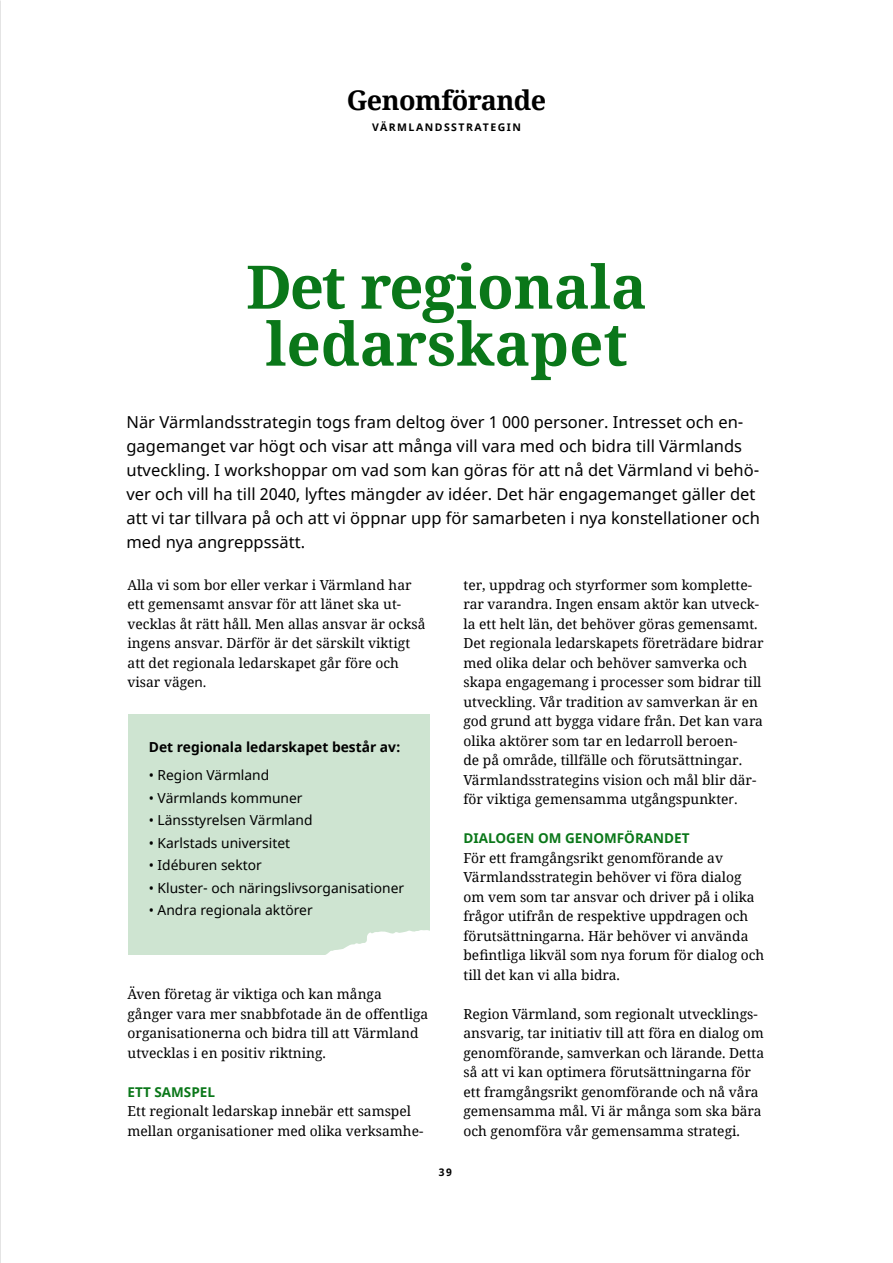
<style>
.page{position:relative;width:893px;height:1263px;background:#fff}
.page>*{position:absolute;margin:0;border:0;box-sizing:border-box;transform-origin:0 0}
.Rubrik_H1{font:700 60px/57px "Noto Serif";color:#0a7719;text-align:center}
.t1{font:700 27px "Noto Serif";letter-spacing:-.02em;color:#000}
.Ingress{font:16.5px/24px "Noto Sans";color:#000}
.t2{font:13.8px/19.5px "Noto Serif";color:#000}
.t3{font:13.8px "Noto Sans";color:#000}
.t4{font:700 13.8px "Noto Sans";color:#000}
.t5{font:700 13.5px "Noto Sans";color:#0a7719}
.t6{font:700 10.5px "Noto Sans";letter-spacing:.14em;color:#000}
.s1{font-family:"Noto Sans";font-size:13.5px}
</style>
<div class="page">
<div style="left:128px;top:714px;width:301px;height:241px;background:#cee4d1"></div>
<img style="left:0;top:0;width:1px;height:1263px">
<svg style="left:326px;top:927px;width:104px;height:28px"></svg>
<p class="t1" style="left:347px;top:81px;width:201px">Genomförande</p>
<p class="t6" style="left:372px;top:119px;width:150px">VÄRMLANDSSTRATEGIN</p>
<p class="Rubrik_H1" style="left:246px;top:257px;width:402px">Det regionala ledarskapet</p>
<p class="Ingress" style="left:126px;top:411px;width:635px">När Värmlandsstrategin togs fram deltog över 1 000 personer. Intresset och en&shy;gagemanget var högt och visar att många vill vara med och bidra till Värmlands utveckling. I workshoppar om vad som kan göras för att nå det Värmland vi behö&shy;ver och vill ha till 2040, lyftes mängder av idéer. Det här engagemanget gäller det att vi tar tillvara på och att vi öppnar upp för samarbeten i nya konstellationer och med nya angreppssätt.</p>
<p class="t2" style="left:128px;top:574px;width:299px">Alla vi som bor eller verkar i Värmland har ett gemensamt ansvar för att länet ska ut&shy;vecklas åt rätt håll. Men allas ansvar är också ingens ansvar. Därför är det särskilt viktigt att det regionala ledarskapet går före och visar väge<span class="s1">n.</span></p>
<p class="t4" style="left:149px;top:737px;width:253px">Det regionala ledarskapet består av:</p>
<p class="t3" style="left:149px;top:766px;width:122px">• Region Värmland</p>
<p class="t3" style="left:149px;top:788px;width:155px">• Värmlands kommuner</p>
<p class="t3" style="left:149px;top:811px;width:165px">• Länsstyrelsen Värmland</p>
<p class="t3" style="left:149px;top:833px;width:143px">• Karlstads universitet</p>
<p class="t3" style="left:149px;top:856px;width:114px">• Idéburen sektor</p>
<p class="t3" style="left:149px;top:878px;width:257px">• Kluster- och näringslivsorganisationer</p>
<p class="t3" style="left:149px;top:901px;width:165px">• Andra regionala aktörer</p>
<p class="t2" style="left:128px;top:984px;width:256px">Även företag är viktiga och kan många</p>
<p class="t2" style="left:128px;top:1003px;width:302px">gånger vara mer snabbfotade än de offentliga organisationerna och bidra till att Värmland utvecklas i en positiv riktning.</p>
<p class="t5" style="left:128px;top:1082px;width:89px">ETT SAMSPEL</p>
<p class="t2" style="left:128px;top:1101px;width:297px">Ett regionalt ledarskap innebär ett samspel mellan organisationer med olika verksamhe-</p>
<p class="t2" style="left:463px;top:574px;width:297px">ter, uppdrag och styrformer som komplette&shy;rar varandra. Ingen ensam aktör kan utveck&shy;la ett helt län, det behöver göras gemensamt.</p>
<p class="t2" style="left:463px;top:633px;width:302px">Det regionala ledarskapets företrädare bidrar med olika delar och behöver samverka och skapa engagemang i processer som bidrar till utveckling. Vår tradition av samverkan är en god grund att bygga vidare från. Det kan vara olika aktörer som tar en ledarroll beroen-<br>de på område, tillfälle och förutsättningar.<br>Värmlandsstrategins vision och mål blir där&shy;för viktiga gemensamma utgångspunkte<span class="s1">r.</span></p>
<p class="t5" style="left:463px;top:829px;width:228px">DIALOGEN OM GENOMFÖRANDET</p>
<p class="t2" style="left:463px;top:847px;width:302px">För ett framgångsrikt genomförande av Värmlandsstrategin behöver vi föra dialog om vem som tar ansvar och driver på i olika frågor utifrån de respektive uppdragen och förutsättningarna. Här behöver vi använda befintliga likväl som nya forum för dialog och till det kan vi alla bidra.</p>
<p class="t2" style="left:463px;top:1003px;width:302px">Region Värmland, som regionalt utvecklings&shy;ansvarig, tar initiativ till att föra en dialog om genomförande, samverkan och lärande. Detta så att vi kan optimera förutsättningarna för ett framgångsrikt genomförande och nå våra gemensamma mål. Vi är många som ska bära och genomföra vår gemensamma strategi.</p>
<p class="t6" style="left:439px;top:1165px;width:15px">39</p>
</div>
